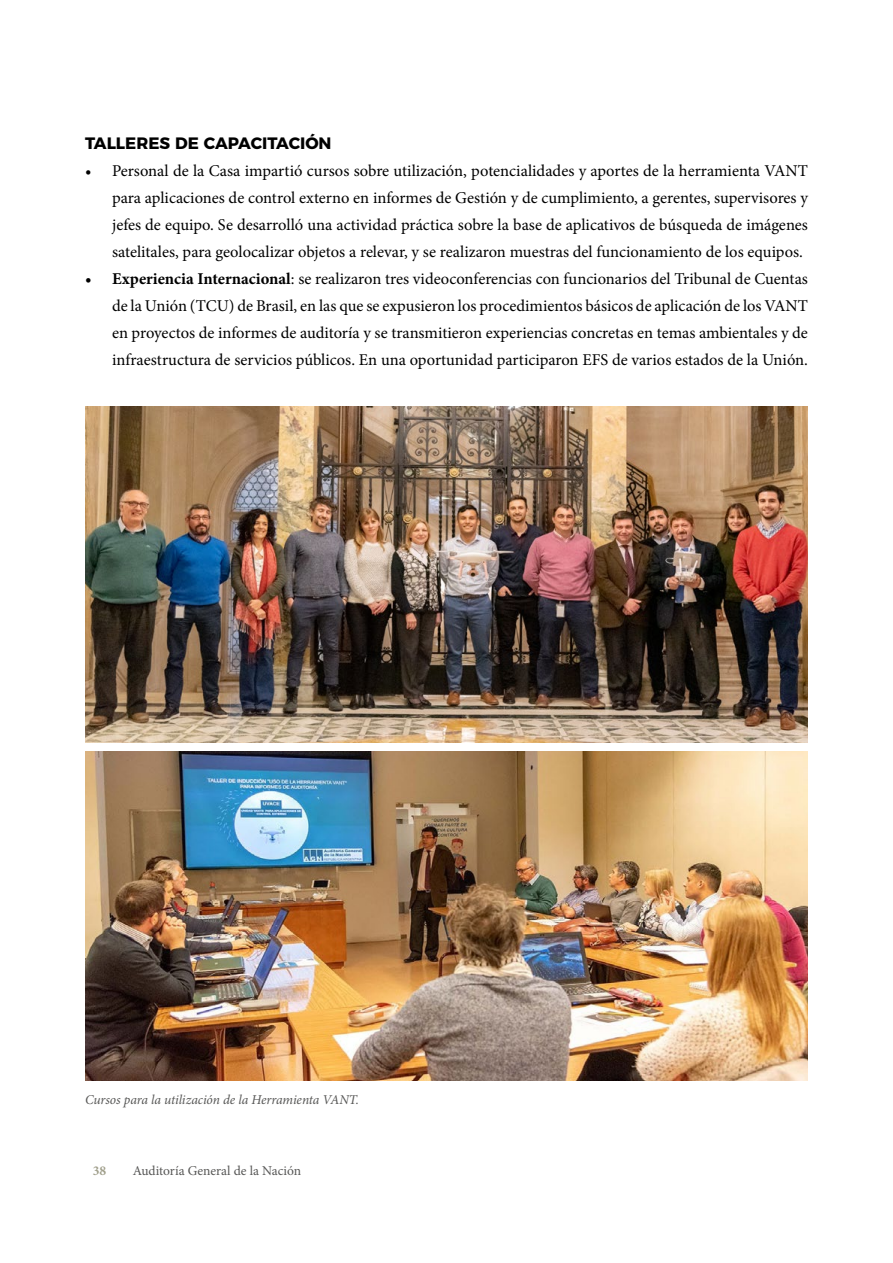
<style>
.page{position:relative;width:893px;height:1263px;background:#fff}
.page>*{position:absolute;margin:0;border:0;box-sizing:border-box;transform-origin:0 0}
.t1{font:16.5px/27px "Minion Pro";color:#000;text-align:justify}
.t2{font:700 16.5px "Montserrat";color:#000}
.t3{font:italic 13.5px "Minion Pro";letter-spacing:-.005em;color:#575756}
.t4{font:13.5px "Minion Pro";color:#575756}
.t5{font:700 13.5px "Minion Pro";color:#a1a08c}
.s1{font-weight:700}
</style>
<div class="page">
<img style="left:85px;top:407px;width:723px;height:336px">
<img style="left:85px;top:751px;width:723px;height:329px">
<p class="t2" style="left:85px;top:129px;width:248px">TALLERES DE CAPACITACIÓN</p>
<p class="t1" style="left:112px;top:157px;width:697px;text-indent:-27px">• Personal de la Casa impartió cursos sobre utilización, potencialidades y aportes de la herramienta VANT para aplicaciones de control externo en informes de Gestión y de cumplimiento, a gerentes, supervisores y jefes de equipo. Se desarrolló una actividad práctica sobre la base de aplicativos de búsqueda de imágenes satelitales, para geolocalizar objetos a relevar, y se realizaron muestras del funcionamiento de los equipos.</p>
<p class="t1" style="left:112px;top:265px;width:697px;text-indent:-27px"><span class="s1">• Experiencia Internacional</span>: se realizaron tres videoconferencias con funcionarios del Tribunal de Cuentas de la Unión (TCU) de Brasil, en las que se expusieron los procedimientos básicos de aplicación de los VANT en proyectos de informes de auditoría y se transmitieron experiencias concretas en temas ambientales y de infraestructura de servicios públicos. En una oportunidad participaron EFS de varios estados de la Unión.</p>
<p class="t3" style="left:85px;top:1091px;width:275px">Cursos para la utilización de la Herramienta VANT.</p>
<p class="t5" style="left:93px;top:1161px;width:15px">38</p>
<p class="t4" style="left:133px;top:1161px;width:170px">Auditoría General de la Nación</p>
</div>
